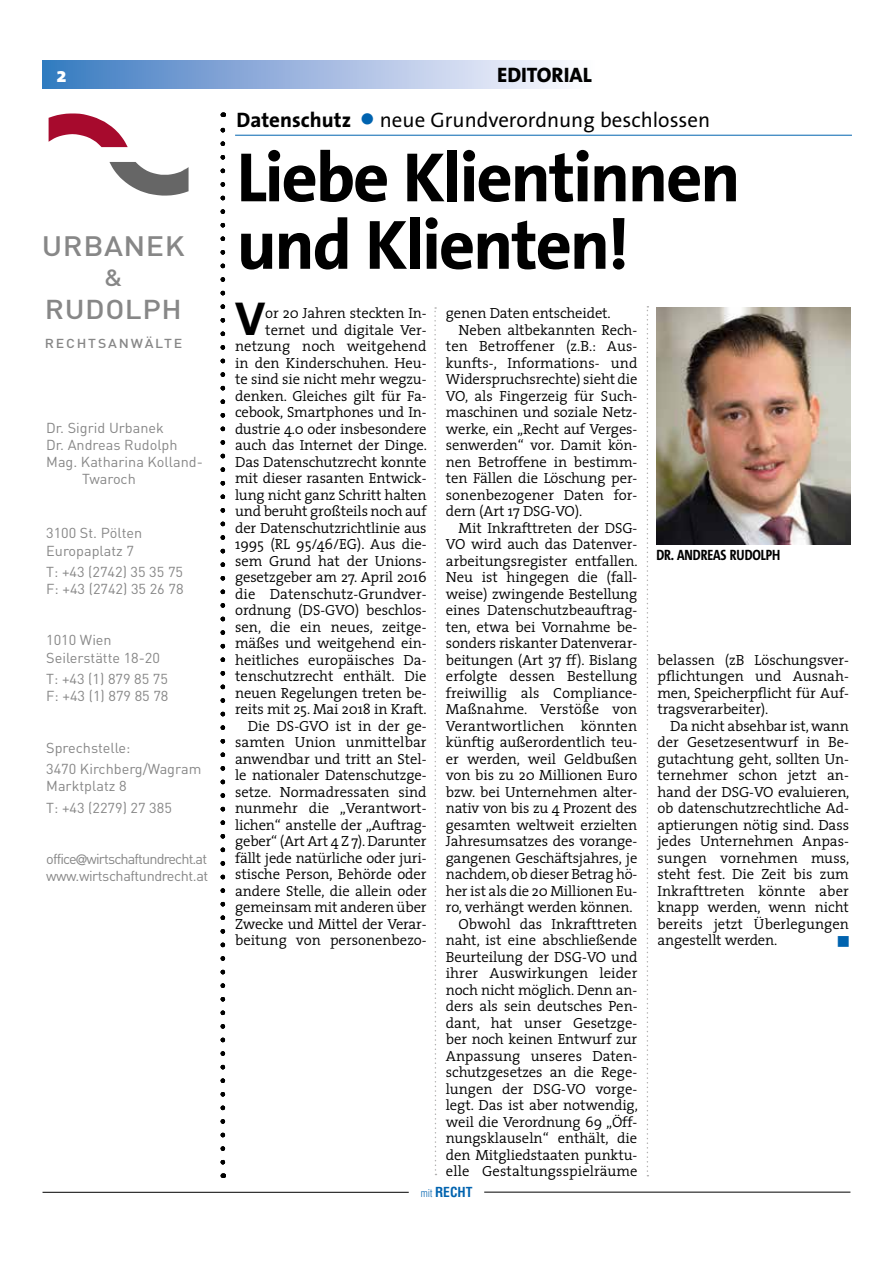
<style>
.page{position:relative;width:893px;height:1263px;background:#fff}
.page>*{position:absolute;margin:0;border:0;box-sizing:border-box;transform-origin:0 0}
.t1{font:700 70.5px/67.5px "The Sans Correspondence";letter-spacing:-.03em;color:#000}
.t2{font:700 48px "The Sans Correspondence";color:#000}
.t3{font:500 27.75px "DIN";letter-spacing:.02em;color:#878787;scale:1.09 1}
.t4{font:500 27px "DIN";letter-spacing:.02em;color:#878787;scale:1.09 1}
.t5{font:500 23.25px "DIN";color:#878787;scale:1.09 1}
.t6{font:21px "The Sans Correspondence";color:#000}
.t7{font:800 21px "The Sans";color:#000}
.t8{font:800 21px "The Sans";color:#fff}
.t9{font:700 15px "The Sans Condensed";letter-spacing:-.01em;color:#000}
.t10{font:300 14.7px/16.5px "The Serif";letter-spacing:-.005em;color:#000;text-align:justify}
.t11{font:14.7px "Zapf Dingbats";color:#0063af}
.t12{font:14.25px/17.1px "DIN";color:#878787}
.t13{font:14.25px/17.1px "DIN";letter-spacing:-.06em;color:#878787}
.t14{font:700 condensed 13.5px "Helvetica";color:#0063af}
.t15{font:500 12.9px "DIN";letter-spacing:.13em;color:#878787;scale:1.09 1}
.s1{font-family:"Futura"}
.s2{font-weight:700}
.s3{color:#0063af}
.s4{font-weight:300;font-size:10.5px}
</style>
<div class="page">
<div style="left:43px;top:60px;width:551px;height:28px;background:linear-gradient(to right,#3c79c1,#fffcff)"></div>
<hr style="left:43px;top:1192px;width:366px;height:1px;background:#000">
<hr style="left:484px;top:1192px;width:366px;height:1px;background:#000">
<svg style="left:109px;top:162px;width:80px;height:34px"></svg>
<svg style="left:48px;top:113px;width:80px;height:34px"></svg>
<svg style="left:220px;top:113px;width:5px;height:1049px"></svg>
<img style="left:657px;top:307px;width:193px;height:238px">
<hr style="left:235px;top:135px;width:617px;height:1px;background:#0063af">
<svg style="left:434px;top:307px;width:2px;height:868px"></svg>
<svg style="left:647px;top:306px;width:1px;height:870px"></svg>
<h3 class="t8" style="left:57px;top:57px;width:12px">2</h3>
<h3 class="t7" style="left:497px;top:57px;width:96px">EDITORIAL</h3>
<h3 class="t3" style="left:42px;top:228px;width:133px">URBANEK</h3>
<h3 class="t5" style="left:104px;top:262px;width:18px">&amp;</h3>
<h3 class="t4" style="left:45px;top:292px;width:127px">RUDOLPH</h3>
<p class="t15" style="left:45px;top:335px;width:128px">RECHTSANWÄLTE</p>
<p class="t12" style="left:46px;top:419px;width:119px">Dr. Sigrid Urbanek</p>
<p class="t12" style="left:46px;top:436px;width:133px">Dr. Andreas Rudolph</p>
<p class="t12" style="left:46px;top:453px;width:158px">Mag. Katharina Kolland-</p>
<p class="t12" style="left:82px;top:470px;width:55px">Twaroch</p>
<p class="t12" style="left:46px;top:524px;width:98px">3100 St. Pölten<br>Europaplatz 7</p>
<p class="t12" style="left:46px;top:563px;width:139px">T: +43 (2742) 35 35 75<br>F: +43 (2742) 35 26 78</p>
<p class="t12" style="left:46px;top:631px;width:115px">1010 Wien<br>Seilerstätte 18-20</p>
<p class="t12" style="left:46px;top:670px;width:124px">T: +43 (1) 879 85 75<br>F: +43 (1) 879 85 78</p>
<p class="t12" style="left:46px;top:736px;width:157px;line-height:21.5px">Sprechstelle:<br>3470 Kirchberg/Wagram</p>
<p class="t12" style="left:46px;top:775px;width:127px;line-height:21.5px">Marktplatz 8<br>T: +43 (2279) 27 385</p>
<p class="t13" style="left:46px;top:850px;width:164px">office<span class="s1">@</span>wirtschaftundrecht.at www.wirtschaftundrecht.at</p>
<h3 class="t6" style="left:237px;top:108px;width:475px"><span class="s2">Datenschutz</span> <span class="s3">●</span> neue Grundverordnung beschlossen</h3>
<h1 class="t1" style="left:237px;top:146px;width:505px">Liebe Klientinnen und Klienten!</h1>
<h2 class="t2" style="left:235px;top:292px;width:32px">V</h2>
<p class="t10" style="left:235px;top:304px;width:193px;text-align:right">or 20 Jahren steckten In&shy;ternet und digitale Ver&shy;netzung noch weitgehend in den Kinderschuhen. Heu&shy;te sind sie nicht mehr wegzu&shy;denken. Gleiches gilt für Fa&shy;cebook, Smartphones und In&shy;dustrie 4.0 oder insbesondere auch das Internet der Dinge.<br>Das Datenschutzrecht konnte mit dieser rasanten Entwick&shy;lung nicht ganz Schritt halten und beruht großteils noch auf der Datenschutzrichtlinie aus<br>1995 (RL 95/46/EG). Aus die&shy;sem Grund hat der Unions&shy;gesetzgeber am 27. April 2016 die Datenschutz-Grundver&shy;ordnung (DS-GVO) beschlos&shy;sen, die ein neues, zeitge&shy;mäßes und weitgehend ein&shy;heitliches europäisches Da&shy;tenschutzrecht enthält. Die neuen Regelungen treten be&shy;reits mit 25. Mai 2018 in Kraft.<br>Die DS-GVO ist in der ge&shy;samten Union unmittelbar anwendbar und tritt an Stel&shy;le nationaler Datenschutzge&shy;setze. Normadressaten sind nunmehr die „Verantwort&shy;lichen“ anstelle der „Auftrag&shy;geber“ (Art Art 4 Z 7). Darunter fällt jede natürliche oder juri&shy;stische Person, Behörde oder andere Stelle, die allein oder gemeinsam mit anderen über<br>Zwecke und Mittel der Verar&shy;beitung von personenbezo-</p>
<p class="t10" style="left:446px;top:304px;width:166px">genen Daten entscheidet.</p>
<p class="t10" style="left:459px;top:321px;width:180px">Neben altbekannten Rech-</p>
<p class="t10" style="left:446px;top:337px;width:193px">ten Betroffener (z.B.: Aus-</p>
<p class="t10" style="left:446px;top:354px;width:193px">kunfts-, Informations- und</p>
<p class="t10" style="left:446px;top:370px;width:193px">Widerspruchsrechte) sieht die</p>
<p class="t10" style="left:446px;top:387px;width:193px">VO, als Fingerzeig für Such-</p>
<p class="t10" style="left:446px;top:403px;width:193px">maschinen und soziale Netz-</p>
<p class="t10" style="left:446px;top:420px;width:193px">werke, ein „Recht auf Verges-</p>
<p class="t10" style="left:446px;top:436px;width:193px">senwerden“ vor. Damit kön-</p>
<p class="t10" style="left:446px;top:453px;width:193px">nen Betroffene in bestimm-</p>
<p class="t10" style="left:446px;top:469px;width:193px">ten Fällen die Löschung per-</p>
<p class="t10" style="left:446px;top:486px;width:193px">sonenbezogener Daten for-</p>
<p class="t10" style="left:446px;top:502px;width:138px">dern (Art 17 DSG-VO).</p>
<p class="t10" style="left:459px;top:519px;width:180px">Mit Inkrafttreten der DSG-</p>
<p class="t10" style="left:446px;top:535px;width:193px">VO wird auch das Datenver-</p>
<p class="t10" style="left:446px;top:552px;width:193px">arbeitungsregister entfallen.</p>
<p class="t10" style="left:446px;top:568px;width:193px">Neu ist hingegen die (fall-</p>
<p class="t10" style="left:446px;top:585px;width:193px">weise) zwingende Bestellung</p>
<p class="t10" style="left:446px;top:601px;width:193px">eines Datenschutzbeauftrag-</p>
<p class="t10" style="left:446px;top:618px;width:193px">ten, etwa bei Vornahme be-</p>
<p class="t10" style="left:446px;top:634px;width:193px">sonders riskanter Datenverar-</p>
<p class="t10" style="left:446px;top:651px;width:193px">beitungen (Art 37 ff). Bislang</p>
<p class="t10" style="left:446px;top:667px;width:193px">erfolgte dessen Bestellung</p>
<p class="t10" style="left:446px;top:684px;width:193px">freiwillig als Compliance-</p>
<p class="t10" style="left:446px;top:700px;width:193px">Maßnahme. Verstöße von</p>
<p class="t10" style="left:446px;top:717px;width:193px">Verantwortlichen könnten</p>
<p class="t10" style="left:446px;top:733px;width:193px">künftig außerordentlich teu-</p>
<p class="t10" style="left:446px;top:750px;width:193px">er werden, weil Geldbußen</p>
<p class="t10" style="left:446px;top:766px;width:193px">von bis zu 20 Millionen Euro</p>
<p class="t10" style="left:446px;top:783px;width:193px">bzw. bei Unternehmen alter-</p>
<p class="t10" style="left:446px;top:799px;width:193px">nativ von bis zu 4 Prozent des</p>
<p class="t10" style="left:446px;top:816px;width:193px">gesamten weltweit erzielten</p>
<p class="t10" style="left:446px;top:832px;width:193px">Jahresumsatzes des vorange-</p>
<p class="t10" style="left:446px;top:849px;width:193px">gangenen Geschäftsjahres, je</p>
<p class="t10" style="left:446px;top:865px;width:193px">nachdem, ob dieser Betrag hö-</p>
<p class="t10" style="left:446px;top:882px;width:193px">her ist als die 20 Millionen Eu-</p>
<p class="t10" style="left:446px;top:898px;width:188px">ro, verhängt werden können.</p>
<p class="t10" style="left:459px;top:915px;width:180px">Obwohl das Inkrafttreten</p>
<p class="t10" style="left:446px;top:931px;width:193px">naht, ist eine abschließende</p>
<p class="t10" style="left:446px;top:948px;width:193px">Beurteilung der DSG-VO und</p>
<p class="t10" style="left:446px;top:964px;width:193px">ihrer Auswirkungen leider</p>
<p class="t10" style="left:446px;top:981px;width:193px">noch nicht möglich. Denn an-</p>
<p class="t10" style="left:446px;top:997px;width:193px">ders als sein deutsches Pen-</p>
<p class="t10" style="left:446px;top:1014px;width:193px">dant, hat unser Gesetzge-</p>
<p class="t10" style="left:446px;top:1030px;width:193px">ber noch keinen Entwurf zur</p>
<p class="t10" style="left:446px;top:1047px;width:193px">Anpassung unseres Daten-</p>
<p class="t10" style="left:446px;top:1063px;width:193px">schutzgesetzes an die Rege-</p>
<p class="t10" style="left:446px;top:1080px;width:193px">lungen der DSG-VO vorge-</p>
<p class="t10" style="left:446px;top:1096px;width:194px">legt. Das ist aber notwendig,</p>
<p class="t10" style="left:446px;top:1113px;width:193px">weil die Verordnung 69 „Öff-</p>
<p class="t10" style="left:446px;top:1129px;width:193px">nungsklauseln“ enthält, die</p>
<p class="t10" style="left:446px;top:1146px;width:193px">den Mitgliedstaaten punktu-</p>
<p class="t10" style="left:446px;top:1162px;width:193px">elle Gestaltungsspielräume</p>
<p class="t9" style="left:656px;top:546px;width:125px">DR. ANDREAS RUDOLPH</p>
<p class="t10" style="left:657px;top:651px;width:193px">belassen (zB Löschungsver&shy;pflichtungen und Ausnah&shy;men, Speicherpflicht für Auf&shy;tragsverarbeiter).</p>
<p class="t10" style="left:657px;top:717px;width:194px;text-indent:13px">Da nicht absehbar ist, wann der Gesetzesentwurf in Be&shy;gutachtung geht, sollten Un&shy;ternehmer schon jetzt an&shy;hand der DSG-VO evaluieren, ob datenschutzrechtliche Ad&shy;aptierungen nötig sind. Dass jedes Unternehmen Anpas&shy;sungen vornehmen muss, steht fest. Die Zeit bis zum Inkrafttreten könnte aber knapp werden, wenn nicht bereits jetzt Überlegungen angestellt werden.</p>
<p class="t11" style="left:838px;top:933px;width:13px">■</p>
<p class="t14" style="left:421px;top:1183px;width:53px"><span class="s4">mit</span> RECHT</p>
</div>
